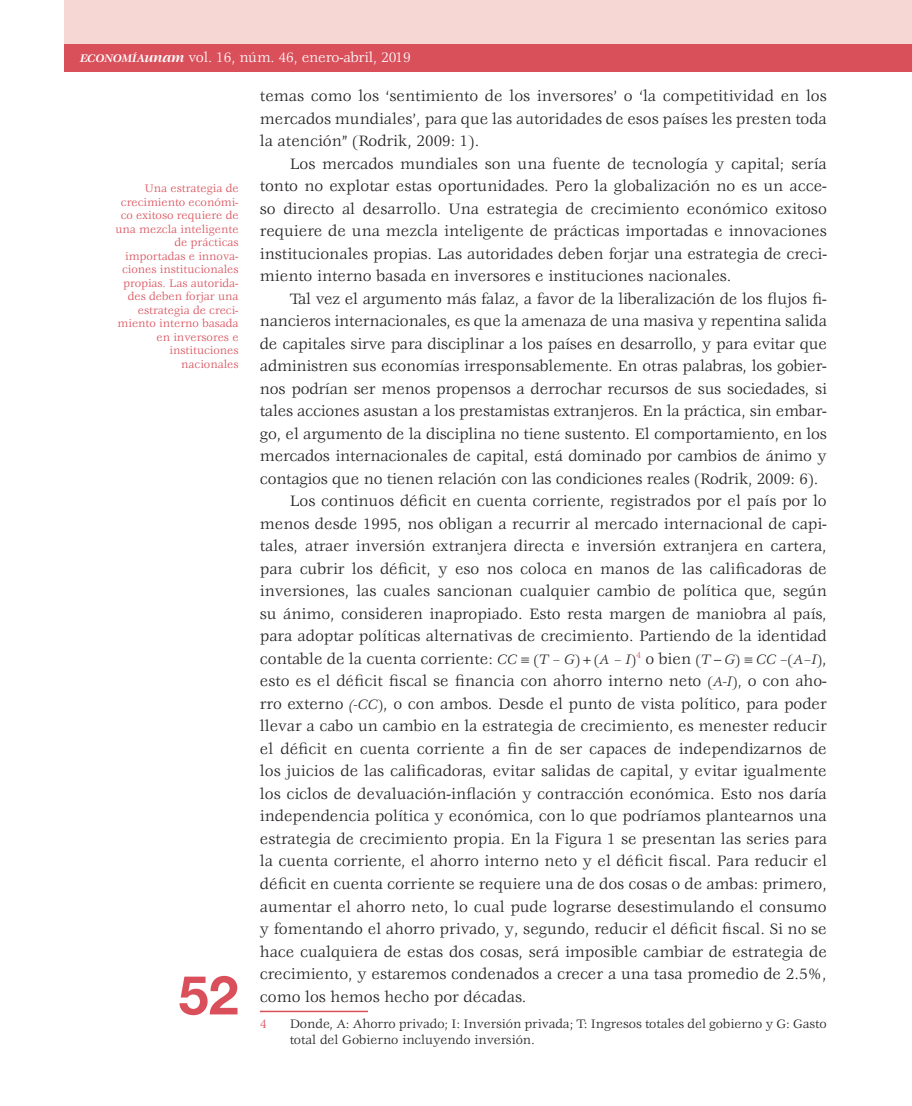
<style>
.page{position:relative;width:912px;height:1106px;background:#fff}
.page>*{position:absolute;margin:0;border:0;box-sizing:border-box;transform-origin:0 0}
.t1{font:700 54px "Helvetica Neue LT Std";color:#d9505b}
.t2{font:16.5px/22.5px "Veljovic";color:#231f20;text-align:justify}
.t3{font:15px "Veljovic";letter-spacing:-.01em;color:#fff}
.t4{font:13.5px/16.5px "Veljovic";color:#231f20}
.t5{font:13.5px "Veljovic";color:#d9505b}
.t6{font:12px/13.5px "Veljovic";color:#d9505b;text-align:right}
.s1{font-family:"Veljovic Bold Italic SC800";font-size:12px}
.s2{font-weight:700;font-style:italic}
.s3{font-style:italic;font-size:15px}
.s4{font-size:15px}
</style>
<div class="page">
<div style="left:64px;top:0;width:847px;height:49px;background:#f6d7d3"></div>
<div style="left:64px;top:44px;width:847px;height:27px;background:#d9505b"></div>
<hr style="left:260px;top:1010px;width:108px;height:2px;background:#d9505b">
<p class="t3" style="left:80px;top:49px;width:332px"><span class="s1">ECONOMÍA</span><span class="s2">unam</span> vol. 16, núm. 46, enero-abril, 2019</p>
<p class="t2" style="left:260px;top:85px;width:568px">temas como los ‘sentimiento de los inversores’ o ‘la competitividad en los mercados mundiales’, para que las autoridades de esos países les presten toda la atención” (Rodrik, 2009: 1).</p>
<p class="t2" style="left:260px;top:153px;width:568px;text-indent:30px">Los mercados mundiales son una fuente de tecnología y capital; sería tonto no explotar estas oportunidades. Pero la globalización no es un acce&shy;so directo al desarrollo. Una estrategia de crecimiento económico exitoso requiere de una mezcla inteligente de prácticas importadas e innovaciones institucionales propias. Las autoridades deben forjar una estrategia de creci&shy;miento interno basada en inversores e instituciones nacionales.</p>
<p class="t2" style="left:289px;top:288px;width:538px">Tal vez el argumento más falaz, a favor de la liberalización de los flujos fi-</p>
<p class="t2" style="left:260px;top:311px;width:568px">nancieros internacionales, es que la amenaza de una masiva y repentina salida</p>
<p class="t2" style="left:260px;top:333px;width:568px">de capitales sirve para disciplinar a los países en desarrollo, y para evitar que</p>
<p class="t2" style="left:260px;top:356px;width:568px">administren sus economías irresponsablemente. En otras palabras, los gobier-</p>
<p class="t2" style="left:260px;top:378px;width:568px">nos podrían ser menos propensos a derrochar recursos de sus sociedades, si</p>
<p class="t2" style="left:260px;top:401px;width:568px">tales acciones asustan a los prestamistas extranjeros. En la práctica, sin embar-</p>
<p class="t2" style="left:260px;top:423px;width:568px">go, el argumento de la disciplina no tiene sustento. El comportamiento, en los</p>
<p class="t2" style="left:260px;top:446px;width:568px">mercados internacionales de capital, está dominado por cambios de ánimo y</p>
<p class="t2" style="left:260px;top:468px;width:559px">contagios que no tienen relación con las condiciones reales (Rodrik, 2009: 6).</p>
<p class="t2" style="left:289px;top:491px;width:538px">Los continuos déficit en cuenta corriente, registrados por el país por lo</p>
<p class="t2" style="left:260px;top:513px;width:568px">menos desde 1995, nos obligan a recurrir al mercado internacional de capi-</p>
<p class="t2" style="left:260px;top:536px;width:568px">tales, atraer inversión extranjera directa e inversión extranjera en cartera,</p>
<p class="t2" style="left:260px;top:558px;width:568px">para cubrir los déficit, y eso nos coloca en manos de las calificadoras de</p>
<p class="t2" style="left:260px;top:581px;width:568px">inversiones, las cuales sancionan cualquier cambio de política que, según</p>
<p class="t2" style="left:260px;top:603px;width:568px">su ánimo, consideren inapropiado. Esto resta margen de maniobra al país,</p>
<p class="t2" style="left:260px;top:626px;width:568px">para adoptar políticas alternativas de crecimiento. Partiendo de la identidad</p>
<p class="t2" style="left:260px;top:648px;width:568px">contable de la cuenta corriente: <span class="s3">CC</span> ≡ <span class="s4">(</span><span class="s3">T – G</span><span class="s4">)+(</span><span class="s3">A – I</span><span class="s4">)</span><sup>4</sup> o bien <span class="s4">(</span><span class="s3">T−G</span><span class="s4">)</span> ≡ <span class="s3">CC –</span><span class="s4">(</span><span class="s3">A–I</span><span class="s4">)</span>,</p>
<p class="t2" style="left:260px;top:670px;width:568px">esto es el déficit fiscal se financia con ahorro interno neto <span class="s4">(</span><span class="s3">A-I</span><span class="s4">),</span> o con aho-</p>
<p class="t2" style="left:260px;top:693px;width:568px">rro externo <span class="s3">(-CC</span><span class="s4">)</span>, o con ambos. Desde el punto de vista político, para poder</p>
<p class="t2" style="left:260px;top:715px;width:568px">llevar a cabo un cambio en la estrategia de crecimiento, es menester reducir</p>
<p class="t2" style="left:260px;top:738px;width:568px">el déficit en cuenta corriente a fin de ser capaces de independizarnos de</p>
<p class="t2" style="left:260px;top:760px;width:568px">los juicios de las calificadoras, evitar salidas de capital, y evitar igualmente</p>
<p class="t2" style="left:260px;top:783px;width:568px">los ciclos de devaluación-inflación y contracción económica. Esto nos daría</p>
<p class="t2" style="left:260px;top:806px;width:568px">independencia política y económica, con lo que podríamos plantearnos una</p>
<p class="t2" style="left:260px;top:828px;width:568px">estrategia de crecimiento propia. En la Figura 1 se presentan las series para</p>
<p class="t2" style="left:260px;top:851px;width:568px">la cuenta corriente, el ahorro interno neto y el déficit fiscal. Para reducir el</p>
<p class="t2" style="left:260px;top:873px;width:568px">déficit en cuenta corriente se requiere una de dos cosas o de ambas: primero,</p>
<p class="t2" style="left:260px;top:896px;width:568px">aumentar el ahorro neto, lo cual pude lograrse desestimulando el consumo</p>
<p class="t2" style="left:260px;top:918px;width:568px">y fomentando el ahorro privado, y, segundo, reducir el déficit fiscal. Si no se</p>
<p class="t2" style="left:260px;top:941px;width:568px">hace cualquiera de estas dos cosas, será imposible cambiar de estrategia de</p>
<p class="t2" style="left:260px;top:963px;width:568px">crecimiento, y estaremos condenados a crecer a una tasa promedio de 2.5%,</p>
<p class="t2" style="left:260px;top:986px;width:268px">como los hemos hecho por décadas.</p>
<p class="t5" style="left:260px;top:1016px;width:9px">4</p>
<p class="t4" style="left:289px;top:1016px;width:538px">Donde, A: Ahorro privado; I: Inversión privada; T: Ingresos totales del gobierno y G: Gasto total del Gobierno incluyendo inversión.</p>
<p class="t6" style="left:115px;top:182px;width:125px">Una estrategia de crecimiento económi&shy;co exitoso requiere de una mezcla inteligente de prácticas importadas e innova&shy;ciones institucionales propias. Las autorida&shy;des deben forjar una estrategia de creci&shy;miento interno basada en inversores e instituciones nacionales</p>
<h1 class="t1" style="left:178px;top:961px;width:62px">52</h1>
</div>
